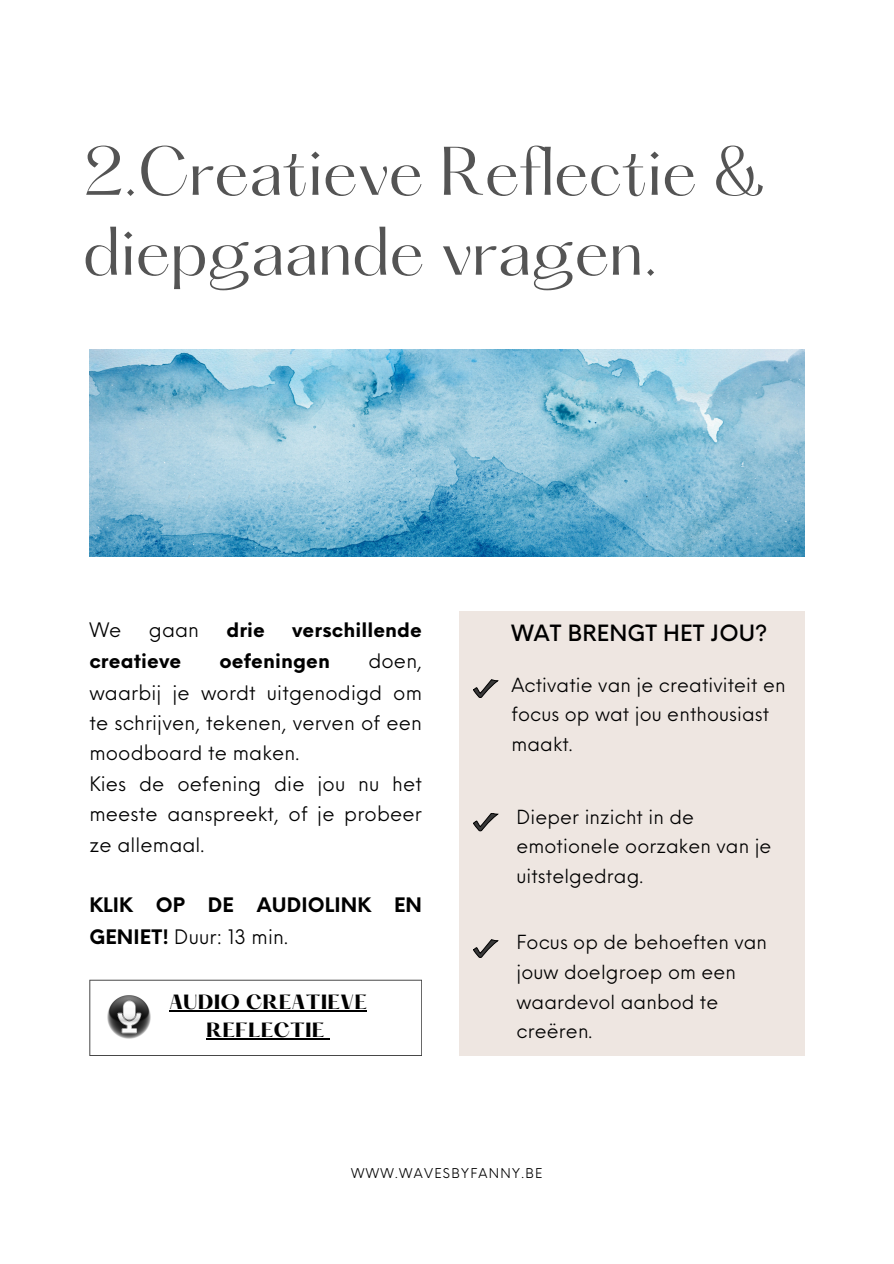
<style>
.page{position:relative;width:894px;height:1264px;background:#fff}
.page>*{position:absolute;margin:0;border:0;box-sizing:border-box;transform-origin:0 0}
.t1{font:60px/79.8px "Hatton";letter-spacing:-.01em;color:#545454}
.t2{font:500 21.9px "Neue Einstellung";letter-spacing:.005em;color:#000}
.t3{font:19.5px/30.6px "Neue Einstellung";letter-spacing:.005em;color:#000}
.t4{font:700 19.5px/31.5px "Neue Einstellung";letter-spacing:.005em;color:#000}
.t5{font:18.9px/29.5px "Neue Einstellung";letter-spacing:.005em;color:#000}
.t6{font:700 18px/28.2px "Hatton";letter-spacing:.005em;color:#000;text-align:center}
.t7{font:13.2px "Neue Einstellung";letter-spacing:.1em;color:#000}
.s1{font-weight:400}
</style>
<div class="page">
<img style="left:89px;top:349px;width:715px;height:207px">
<div style="left:459px;top:611px;width:345px;height:444px;background:#eee6e1"></div>
<svg style="left:473px;top:679px;width:24px;height:18px"></svg>
<svg style="left:473px;top:813px;width:24px;height:18px"></svg>
<svg style="left:473px;top:939px;width:24px;height:18px"></svg>
<svg style="left:89px;top:979px;width:333px;height:76px"></svg>
<h4 class="t1" style="left:83px;top:138px;width:684px">2.Creatieve Reflectie &amp; diepgaande vragen.</h4>
<h4 class="t3" style="left:89px;top:612px;width:34px">We</h4>
<h4 class="t3" style="left:149px;top:612px;width:52px">gaan</h4>
<h4 class="t4" style="left:226px;top:612px;width:40px">drie</h4>
<h4 class="t4" style="left:292px;top:612px;width:131px">verschillende</h4>
<h4 class="t4" style="left:89px;top:643px;width:93px">creatieve</h4>
<h4 class="t4" style="left:219px;top:643px;width:112px">oefeningen</h4>
<h4 class="t3" style="left:89px;top:643px;width:334px;text-indent:279px">doen, waarbij je wordt uitgenodigd om te schrijven, tekenen, verven of een moodboard te maken.<br>Kies de oefening die jou nu het meeste aanspreekt, of je probeer ze allemaal.</h4>
<p class="t4" style="left:89px;top:887px;width:334px">KLIK OP DE AUDIOLINK EN<br>GENIET! <span class="s1">Duur: 13 min.</span></p>
<h2 class="t6" style="left:169px;top:989px;width:199px">AUDIO CREATIEVE<br>REFLECTIE</h2>
<h3 class="t2" style="left:511px;top:613px;width:257px">WAT BRENGT HET JOU?</h3>
<p class="t5" style="left:511px;top:668px;width:275px">Activatie van je creativiteit en focus op wat jou enthousiast maakt.</p>
<h4 class="t5" style="left:516px;top:800px;width:256px">Dieper inzicht in de emotionele oorzaken van je uitstelgedrag.</h4>
<p class="t5" style="left:516px;top:925px;width:252px">Focus op de behoeften van jouw doelgroep om een waardevol aanbod te creëren.</p>
<h4 class="t7" style="left:351px;top:1161px;width:193px">WWW.WAVESBYFANNY.BE</h4>
</div>
